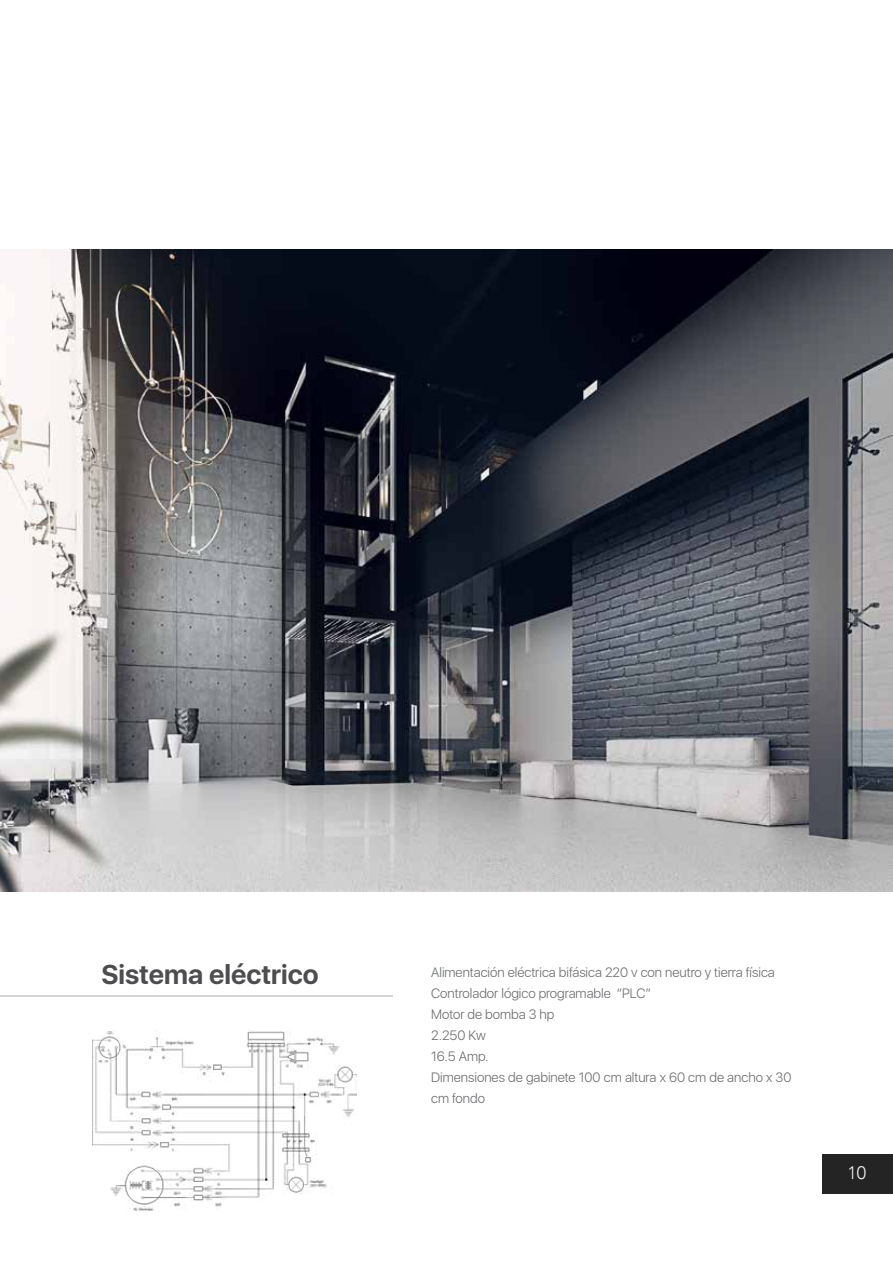
<style>
.page{position:relative;width:893px;height:1263px;background:#fff}
.page>*{position:absolute;margin:0;border:0;box-sizing:border-box;transform-origin:0 0}
.t1{font:700 27px "SFUI Display";color:#4d4d4f}
.t2{font:300 18px "Avenir";color:#f4f4f5}
.t3{font:300 13.5px/21px "SFUI Display";color:#6d6e71}
</style>
<div class="page">
<div style="left:822px;top:1154px;width:71px;height:40px;background:#252424"></div>
<hr style="left:0;top:995px;width:392px;height:1px;background:#d1d3d4">
<img style="left:0;top:250px;width:893px;height:641px">
<img style="left:92px;top:1031px;width:264px;height:180px">
<h1 class="t1" style="left:101px;top:958px;width:219px">Sistema eléctrico</h1>
<p class="t3" style="left:431px;top:963px;width:362px">Alimentación eléctrica bifásica 220 v con neutro y tierra física<br>Controlador lógico programable “PLC”<br>Motor de bomba 3 hp<br>2.250 Kw<br>16.5 Amp.<br>Dimensiones de gabinete 100 cm altura x 60 cm de ancho x 30 cm fondo</p>
<h2 class="t2" style="left:847px;top:1162px;width:20px">10</h2>
</div>
